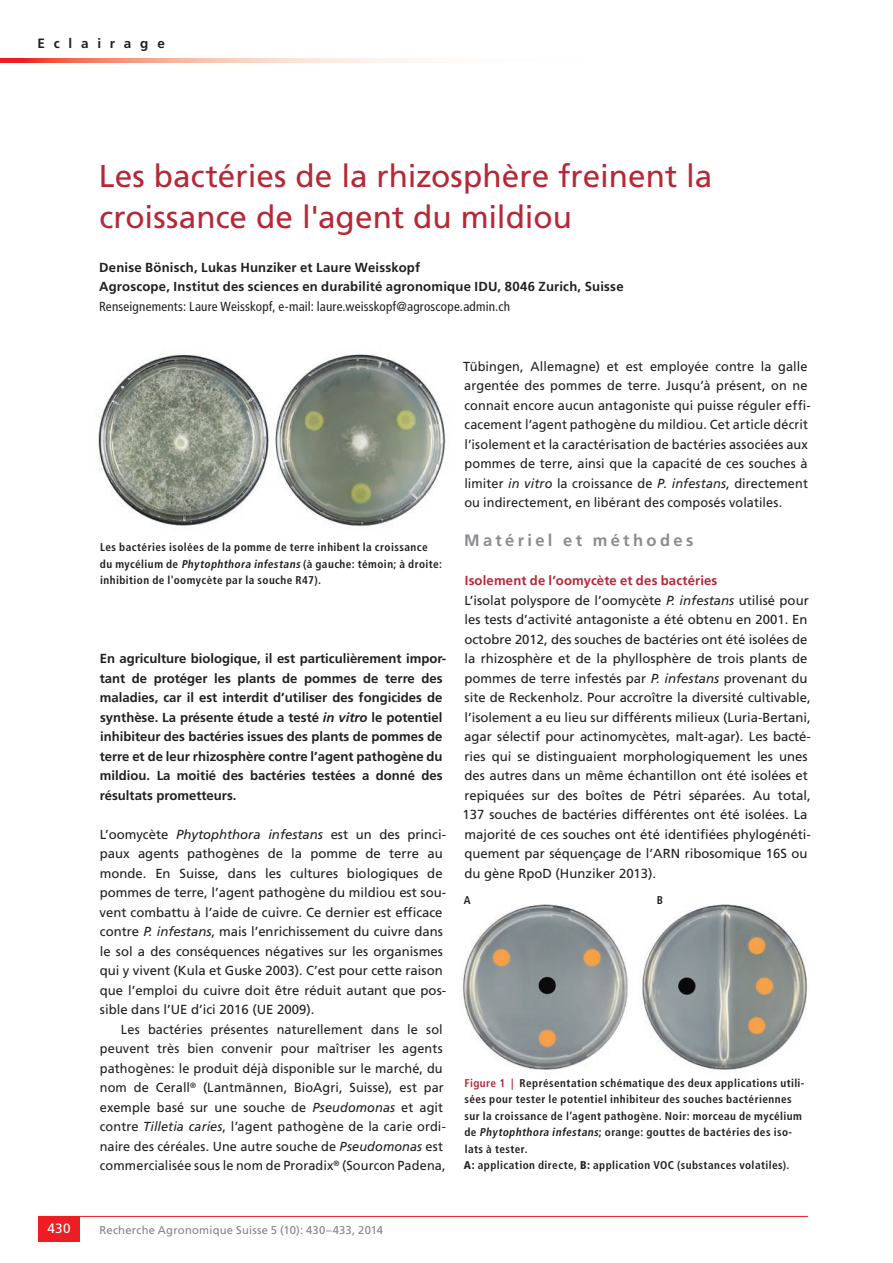
<style>
.page{position:relative;width:893px;height:1263px;background:#fff}
.page>*{position:absolute;margin:0;border:0;box-sizing:border-box;transform-origin:0 0}
.t1{font:31.5px/40.5px "Frutiger LT Std";color:#b72837}
.t2{font:700 16.5px "Frutiger LT Std";letter-spacing:.2em;color:#8a8c8f}
.t3{font:700 13.5px "Frutiger LT Std";letter-spacing:.65em;color:#231f20}
.t4{font:13.5px "Frutiger LT Std";color:#fff}
.t5{font:13.2px/19.5px "Frutiger LT Std";color:#231f20}
.t6{font:700 13.2px/19.5px "Frutiger LT Std";color:#231f20}
.t7{font:condensed 13.2px "Frutiger LT Std";letter-spacing:.015em;color:#231f20}
.t8{font:700 condensed 11.25px/16.5px "Frutiger LT Std";letter-spacing:.04em;color:#231f20}
.t9{font:11.25px "Frutiger LT Std";letter-spacing:.02em;color:#808285}
.s1{font-style:italic}
.s2{font-weight:700;color:#b72837}
.s3{color:#b72837}
.s4{font-weight:900}
</style>
<div class="page">
<hr style="left:38px;top:1216px;width:770px;height:1px;background:#ee1d23">
<div style="left:38px;top:1216px;width:42px;height:26px;background:#ee1d23"></div>
<svg style="left:0;top:58px;width:425px;height:5px;background:#f8b0a0"></svg>
<img style="left:98px;top:354px;width:348px;height:173px">
<img style="left:463px;top:904px;width:344px;height:166px">
<p class="t3" style="left:37px;top:36px;width:129px">Eclairage</p>
<h1 class="t1" style="left:99px;top:156px;width:615px">Les bactéries de la rhizosphère freinent la croissance de l'agent du mildiou</h1>
<p class="t6" style="left:99px;top:258px;width:526px">Denise Bönisch, Lukas Hunziker et Laure Weisskopf<br>Agroscope, Institut des sciences en durabilité agronomique IDU, 8046 Zurich, Suisse</p>
<p class="t7" style="left:99px;top:299px;width:413px">Renseignements: Laure Weisskopf, e-mail: laure.weisskopf@agroscope.admin.ch</p>
<p class="t8" style="left:100px;top:539px;width:344px">Les bactéries isolées de la pomme de terre inhibent la croissance du mycélium de <span class="s1">Phytophthora infestans</span> (à gauche: témoin; à droite: inhibition de l'oomycète par la souche R47).</p>
<p class="t6" style="left:100px;top:649px;width:348px">En agriculture biologique, il est particulièrement impor&shy;tant de protéger les plants de pommes de terre des maladies, car il est interdit d’utiliser des fongicides de synthèse. La présente étude a testé <span class="s1">in vitro</span> le potentiel inhibiteur des bactéries issues des plants de pommes de terre et de leur rhizosphère contre l’agent pathogène du mildiou. La moitié des bactéries testées a donné des résultats prometteurs.</p>
<p class="t5" style="left:100px;top:824px;width:348px">L’oomycète <span class="s1">Phytophthora infestans</span> est un des princi&shy;paux agents pathogènes de la pomme de terre au monde. En Suisse, dans les cultures biologiques de pommes de terre, l’agent pathogène du mildiou est sou&shy;vent combattu à l’aide de cuivre. Ce dernier est efficace contre <span class="s1">P. infestans</span>, mais l’enrichissement du cuivre dans le sol a des conséquences négatives sur les organismes qui y vivent (Kula et Guske 2003). C’est pour cette raison que l’emploi du cuivre doit être réduit autant que pos&shy;sible dans l’UE d’ici 2016 (UE 2009).</p>
<p class="t5" style="left:100px;top:1019px;width:348px;text-indent:21px">Les bactéries présentes naturellement dans le sol peuvent très bien convenir pour maîtriser les agents pathogènes: le produit déjà disponible sur le marché, du nom de Cerall<sup>®</sup> (Lantmännen, BioAgri, Suisse), est par exemple basé sur une souche de <span class="s1">Pseudomonas</span> et agit contre <span class="s1">Tilletia caries</span>, l’agent pathogène de la carie ordi&shy;naire des céréales. Une autre souche de <span class="s1">Pseudomonas</span> est commercialisée sous le nom de Proradix<sup>®</sup> (Sourcon Padena,</p>
<p class="t5" style="left:463px;top:356px;width:349px">Tübingen, Allemagne) et est employée contre la galle argentée des pommes de terre. Jusqu’à présent, on ne connait encore aucun antagoniste qui puisse réguler effi&shy;cacement l’agent pathogène du mildiou. Cet article décrit l’isolement et la caractérisation de bactéries associées aux pommes de terre, ainsi que la capacité de ces souches à limiter <span class="s1">in vitro</span> la croissance de <span class="s1">P. infestans</span>, directement ou indirectement, en libérant des composés volatiles.</p>
<p class="t2" style="left:464px;top:531px;width:231px">Matériel et méthodes</p>
<p class="t5" style="left:463px;top:571px;width:350px"><span class="s2">Isolement de l’oomycète et des bactéries<br></span>L’isolat polyspore de l’oomycète <span class="s1">P. infestans</span> utilisé pour les tests d’activité antagoniste a été obtenu en 2001. En octobre 2012, des souches de bactéries ont été isolées de la rhizosphère et de la phyllosphère de trois plants de pommes de terre infestés par <span class="s1">P. infestans</span> provenant du site de Reckenholz. Pour accroître la diversité cultivable, l’isolement a eu lieu sur différents milieux (Luria-Bertani, agar sélectif pour actinomycètes, malt-agar). Les bacté&shy;ries qui se distinguaient morphologiquement les unes des autres dans un même échantillon ont été isolées et repiquées sur des boîtes de Pétri séparées. Au total, 137 souches de bactéries différentes ont été isolées. La majorité de ces souches ont été identifiées phylogénéti&shy;quement par séquençage de l’ARN ribosomique 16S ou du gène RpoD (Hunziker 2013).</p>
<p class="t8" style="left:464px;top:892px;width:8px">A</p>
<p class="t8" style="left:657px;top:892px;width:8px">B</p>
<p class="t8" style="left:464px;top:1075px;width:342px"><span class="s3">Figure 1 |</span> Représentation schématique des deux applications utili&shy;sées pour tester le potentiel inhibiteur des souches bactériennes sur la croissance de l’agent pathogène. Noir: morceau de mycélium de <span class="s1">Phytophthora infestans</span>; orange: gouttes de bactéries des iso&shy;lats à tester.<br><span class="s4">A:</span> application directe, <span class="s4">B:</span> application VOC (substances volatiles).</p>
<p class="t4" style="left:47px;top:1221px;width:25px">430</p>
<p class="t9" style="left:99px;top:1223px;width:285px">Recherche Agronomique Suisse 5 (10): 430–433, 2014</p>
</div>
